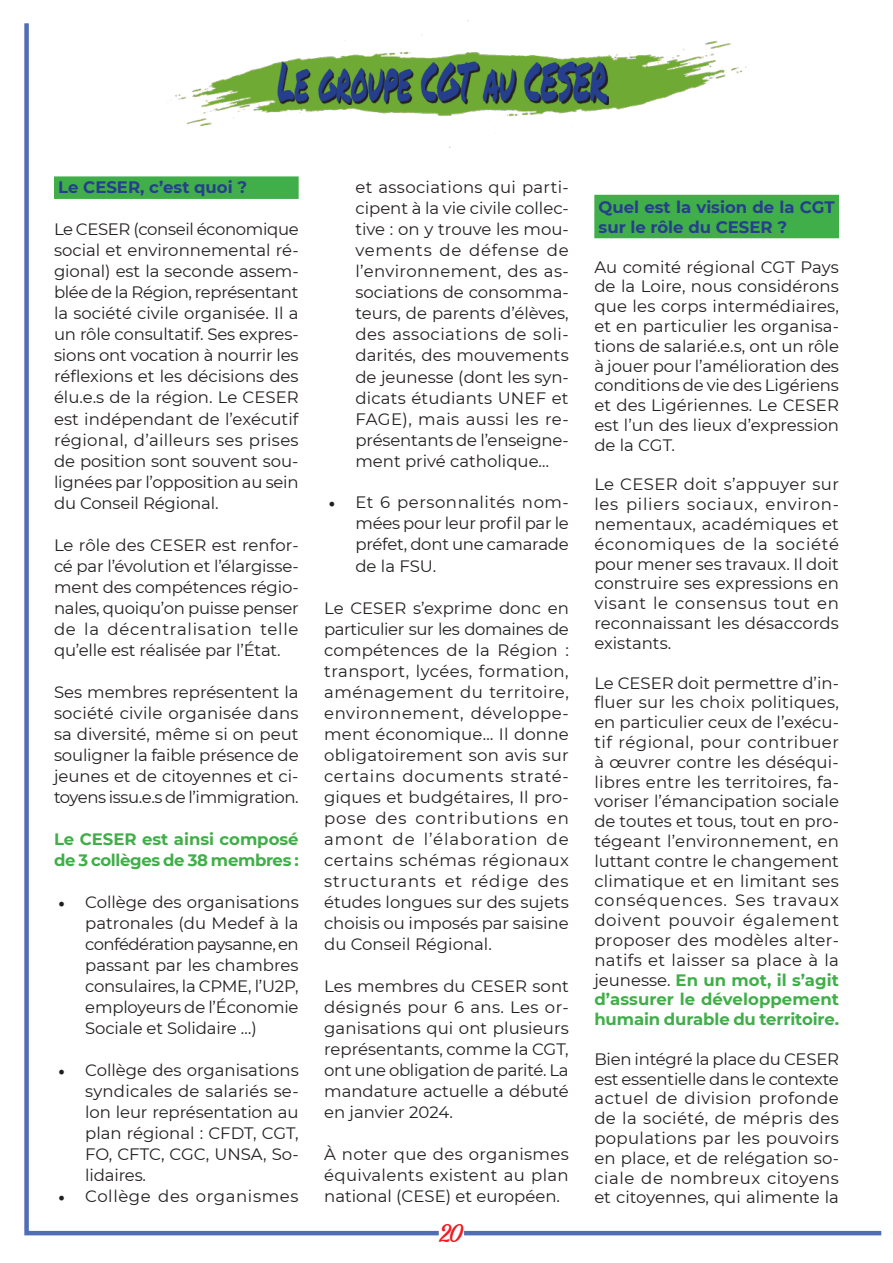
<style>
.page{position:relative;width:893px;height:1263px;background:#fff}
.page>*{position:absolute;margin:0;border:0;box-sizing:border-box;transform-origin:0 0}
.t1{font:54px "Permanent Marker";color:#253f8e;scale:.5 1}
.t2{font:24px "Courgette";color:#ee1d23}
.t3{font:16.5px/21px "Montserrat";color:#231f20;text-align:justify}
.t4{font:700 16.5px/19.8px "Montserrat";color:#253f8e}
.t5{font:700 16.5px/21px "Montserrat";letter-spacing:-.01em;color:#40ae49}
.t6{font:16.5px "Montserrat";letter-spacing:.035em;color:#231f20}
.s1{font-family:"Minion Pro";font-size:18px}
.s2{font-weight:700;color:#40ae49}
</style>
<div class="page">
<hr style="left:464px;top:1231px;width:417px;height:4px;background:#506eb5">
<svg style="left:24px;top:23px;width:415px;height:1213px"></svg>
<img style="left:168px;top:20px;width:579px;height:128px">
<div style="left:54px;top:176px;width:245px;height:23px;background:#40ae49"></div>
<div style="left:594px;top:195px;width:245px;height:43px;background:#40ae49"></div>
<svg style="left:279px;top:63px;width:330px;height:42px;background:#4f702b"></svg>
<h1 class="t1" style="left:277px;top:41px;width:661px">Le groupe CGT au CESER</h1>
<p class="t4" style="left:58px;top:177px;width:190px">Le CESER, c’est quoi ?</p>
<p class="t3" style="left:54px;top:218px;width:246px">Le CESER (conseil économique social et environnemental ré&shy;gional) est la seconde assem&shy;blée de la Région, représentant la société civile organisée. Il a un rôle consultatif. Ses expres&shy;sions ont vocation à nourrir les réflexions et les décisions des élu.e.s de la région. Le CESER est indépendant de l’exécutif régional, d’ailleurs ses prises de position sont souvent sou&shy;lignées par l’opposition au sein du Conseil Régional.</p>
<p class="t3" style="left:54px;top:534px;width:246px">Le rôle des CESER est renfor&shy;cé par l’évolution et l’élargisse&shy;ment des compétences régio&shy;nales, quoiqu’on puisse penser de la décentralisation telle qu’elle est réalisée par l’État.</p>
<p class="t3" style="left:54px;top:681px;width:246px">Ses membres représentent la société civile organisée dans sa diversité, même si on peut souligner la faible présence de jeunes et de citoyennes et ci&shy;toyens issu.e.s de l’immigration.</p>
<p class="t5" style="left:54px;top:827px;width:246px">Le CESER est ainsi composé de 3 collèges de 38 membres :</p>
<p class="t3" style="left:85px;top:890px;width:215px;text-indent:-27px"><span class="s1">•</span> Collège des organisations patronales (du Medef à la confédération paysanne, en passant par les chambres consulaires, la CPME, l’U2P, employeurs de l’Économie Sociale et Solidaire …)</p>
<p class="t3" style="left:85px;top:1058px;width:215px;text-indent:-27px"><span class="s1">•</span> Collège des organisations syndicales de salariés se&shy;lon leur représentation au plan régional : CFDT, CGT, FO, CFTC, CGC, UNSA, So&shy;lidaires.</p>
<p class="t6" style="left:58px;top:1184px;width:242px"><span class="s1">•</span> Collège des organismes</p>
<p class="t3" style="left:355px;top:176px;width:215px">et associations qui parti&shy;cipent à la vie civile collec&shy;tive : on y trouve les mou&shy;vements de défense de l’environnement, des as&shy;sociations de consomma&shy;teurs, de parents d’élèves, des associations de soli&shy;darités, des mouvements de jeunesse (dont les syn&shy;dicats étudiants UNEF et FAGE), mais aussi les re&shy;présentants de l’enseigne&shy;ment privé catholique…</p>
<p class="t3" style="left:355px;top:491px;width:215px;text-indent:-27px"><span class="s1">•</span> Et 6 personnalités nom&shy;mées pour leur profil par le préfet, dont une camarade de la FSU.</p>
<p class="t3" style="left:324px;top:596px;width:246px">Le CESER s’exprime donc en particulier sur les domaines de compétences de la Région : transport, lycées, formation, aménagement du territoire, environnement, développe&shy;ment économique… Il donne obligatoirement son avis sur certains documents straté&shy;giques et budgétaires, Il pro&shy;pose des contributions en amont de l’élaboration de certains schémas régionaux structurants et rédige des études longues sur des sujets choisis ou imposés par saisine du Conseil Régional.</p>
<p class="t3" style="left:324px;top:975px;width:246px">Les membres du CESER sont désignés pour 6 ans. Les or&shy;ganisations qui ont plusieurs représentants, comme la CGT, ont une obligation de parité. La mandature actuelle a débuté en janvier 2024.</p>
<p class="t3" style="left:324px;top:1143px;width:246px">À noter que des organismes équivalents existent au plan national (CESE) et européen.</p>
<h2 class="t2" style="left:439px;top:1219px;width:26px">20</h2>
<p class="t4" style="left:599px;top:197px;width:238px">Quel est la vision de la CGT sur le rôle du CESER ?</p>
<p class="t3" style="left:594px;top:256px;width:246px;line-height:19.8px">Au comité régional CGT Pays de la Loire, nous considérons que les corps intermédiaires, et en particulier les organisa&shy;tions de salarié.e.s, ont un rôle à jouer pour l’amélioration des conditions de vie des Ligériens et des Ligériennes. Le CESER est l’un des lieux d’expression de la CGT.</p>
<p class="t3" style="left:594px;top:474px;width:246px;line-height:19.8px">Le CESER doit s’appuyer sur les piliers sociaux, environ&shy;nementaux, académiques et économiques de la société pour mener ses travaux. Il doit construire ses expressions en visant le consensus tout en reconnaissant les désaccords existants.</p>
<p class="t3" style="left:594px;top:672px;width:246px;line-height:19.8px">Le CESER doit permettre d’in&shy;fluer sur les choix politiques, en particulier ceux de l’exécu&shy;tif régional, pour contribuer à œuvrer contre les déséqui&shy;libres entre les territoires, fa&shy;voriser l’émancipation sociale de toutes et tous, tout en pro&shy;tégeant l’environnement, en luttant contre le changement climatique et en limitant ses conséquences. Ses travaux doivent pouvoir également proposer des modèles alter&shy;natifs et laisser sa place à la jeunesse. <span class="s2">En un mot, il s’agit d’assurer le développement humain durable du territoire.</span></p>
<p class="t3" style="left:594px;top:1048px;width:246px;line-height:19.8px">Bien intégré la place du CESER est essentielle dans le contexte actuel de division profonde de la société, de mépris des populations par les pouvoirs en place, et de relégation so&shy;ciale de nombreux citoyens et citoyennes, qui alimente la</p>
</div>
